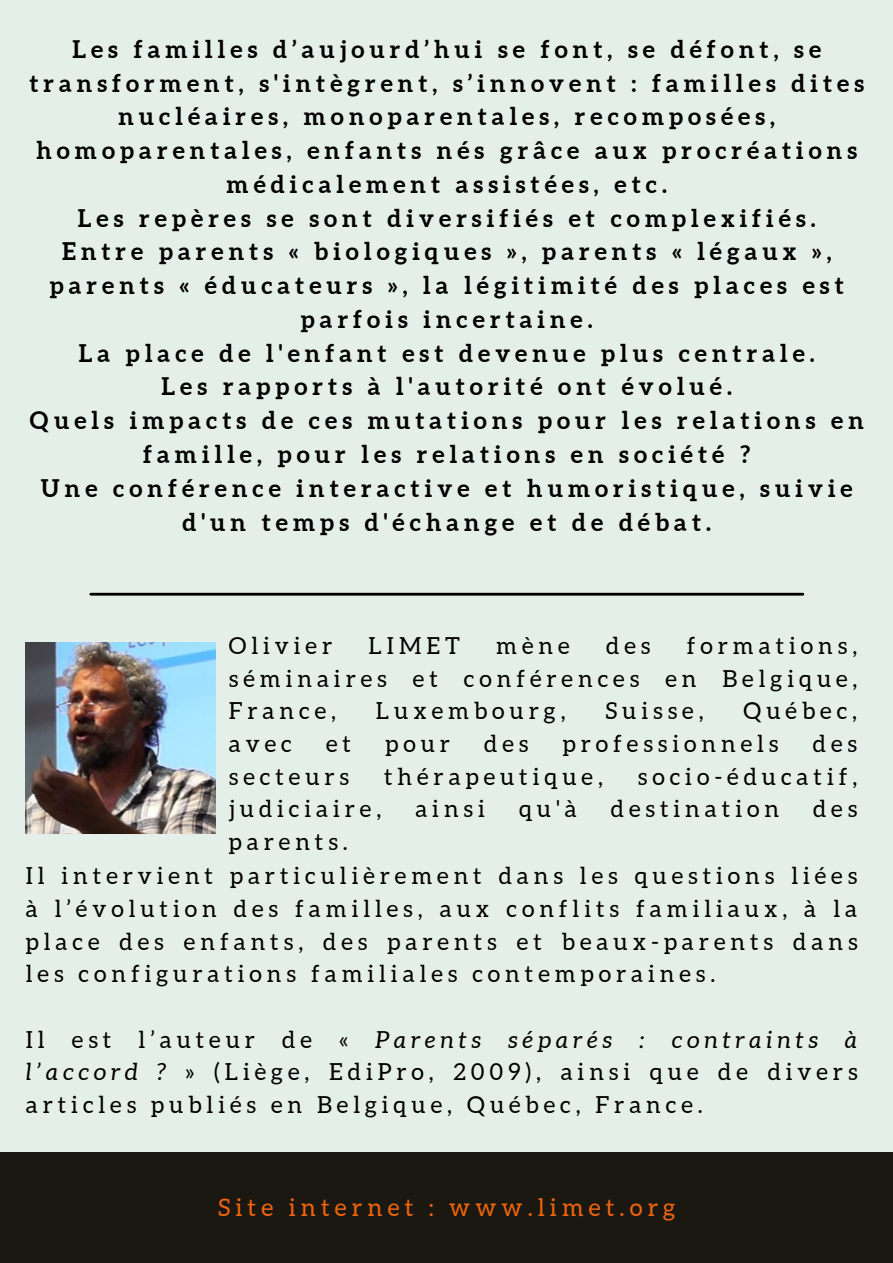
<style>
.page{position:relative;width:893px;height:1263px;background:#e5efea}
.page>*{position:absolute;margin:0;border:0;box-sizing:border-box;transform-origin:0 0}
.t1{font:700 24.22px/33.8px "Aleo";letter-spacing:.21em;color:#000;text-align:center}
.t2{font:24.22px "Aleo";letter-spacing:.21em;color:#ef640e}
.t3{font:23.48px/32.6px "Aleo";letter-spacing:.21em;color:#000;text-align:justify}
.s1{font-style:italic}
</style>
<div class="page">
<div style="left:0;top:1153px;width:893px;height:110px;background:#1a1810"></div>
<hr style="left:91px;top:593px;width:712px;height:3px;background:#000">
<img style="left:26px;top:642px;width:189px;height:191px">
<p class="t1" style="left:29px;top:32px;width:836px">Les familles d’aujourd’hui se font, se défont, se transforment, s'intègrent, s’innovent : familles dites nucléaires, monoparentales, recomposées, homoparentales, enfants nés grâce aux procréations médicalement assistées, etc.</p>
<p class="t1" style="left:78px;top:201px;width:739px">Les repères se sont diversifiés et complexifiés.</p>
<p class="t1" style="left:50px;top:235px;width:795px">Entre parents « biologiques », parents « légaux », parents « éducateurs », la légitimité des places est parfois incertaine.</p>
<p class="t1" style="left:79px;top:336px;width:737px">La place de l'enfant est devenue plus centrale.</p>
<p class="t1" style="left:161px;top:370px;width:572px">Les rapports à l'autorité ont évolué.</p>
<p class="t1" style="left:30px;top:403px;width:835px">Quels impacts de ces mutations pour les relations en famille, pour les relations en société ?</p>
<p class="t1" style="left:41px;top:471px;width:813px">Une conférence interactive et humoristique, suivie d'un temps d'échange et de débat.</p>
<p class="t3" style="left:229px;top:629px;width:105px">Olivier</p>
<p class="t3" style="left:369px;top:629px;width:93px">LIMET</p>
<p class="t3" style="left:496px;top:629px;width:75px">mène</p>
<p class="t3" style="left:606px;top:629px;width:46px">des</p>
<p class="t3" style="left:229px;top:629px;width:630px;text-indent:458px">formations, séminaires et conférences en Belgique, France,</p>
<p class="t3" style="left:376px;top:695px;width:191px">Luxembourg,</p>
<p class="t3" style="left:605px;top:695px;width:100px">Suisse,</p>
<p class="t3" style="left:743px;top:695px;width:115px">Québec,</p>
<p class="t3" style="left:229px;top:727px;width:64px">avec</p>
<p class="t3" style="left:326px;top:727px;width:26px">et</p>
<p class="t3" style="left:385px;top:727px;width:66px">pour</p>
<p class="t3" style="left:484px;top:727px;width:46px">des</p>
<p class="t3" style="left:563px;top:727px;width:217px">professionnels</p>
<p class="t3" style="left:813px;top:727px;width:46px">des</p>
<p class="t3" style="left:229px;top:760px;width:122px">secteurs</p>
<p class="t3" style="left:384px;top:760px;width:220px">thérapeutique,</p>
<p class="t3" style="left:638px;top:760px;width:221px">socio-éducatif,</p>
<p class="t3" style="left:229px;top:793px;width:154px">judiciaire,</p>
<p class="t3" style="left:415px;top:793px;width:71px">ainsi</p>
<p class="t3" style="left:519px;top:793px;width:59px">qu'à</p>
<p class="t3" style="left:611px;top:793px;width:170px">destination</p>
<p class="t3" style="left:813px;top:793px;width:46px">des</p>
<p class="t3" style="left:229px;top:825px;width:121px">parents.</p>
<p class="t3" style="left:26px;top:860px;width:833px">Il intervient particulièrement dans les questions liées à l’évolution des familles, aux conflits familiaux, à la place des enfants, des parents et beaux-parents dans les configurations familiales contemporaines.</p>
<p class="t3" style="left:26px;top:1023px;width:833px">Il est l’auteur de « <span class="s1">Parents séparés : contraints à l’accord ?</span> » (Liège, EdiPro, 2009), ainsi que de divers articles publiés en Belgique, Québec, France.</p>
<p class="t2" style="left:218px;top:1193px;width:459px">Site internet : www.limet.org</p>
</div>
